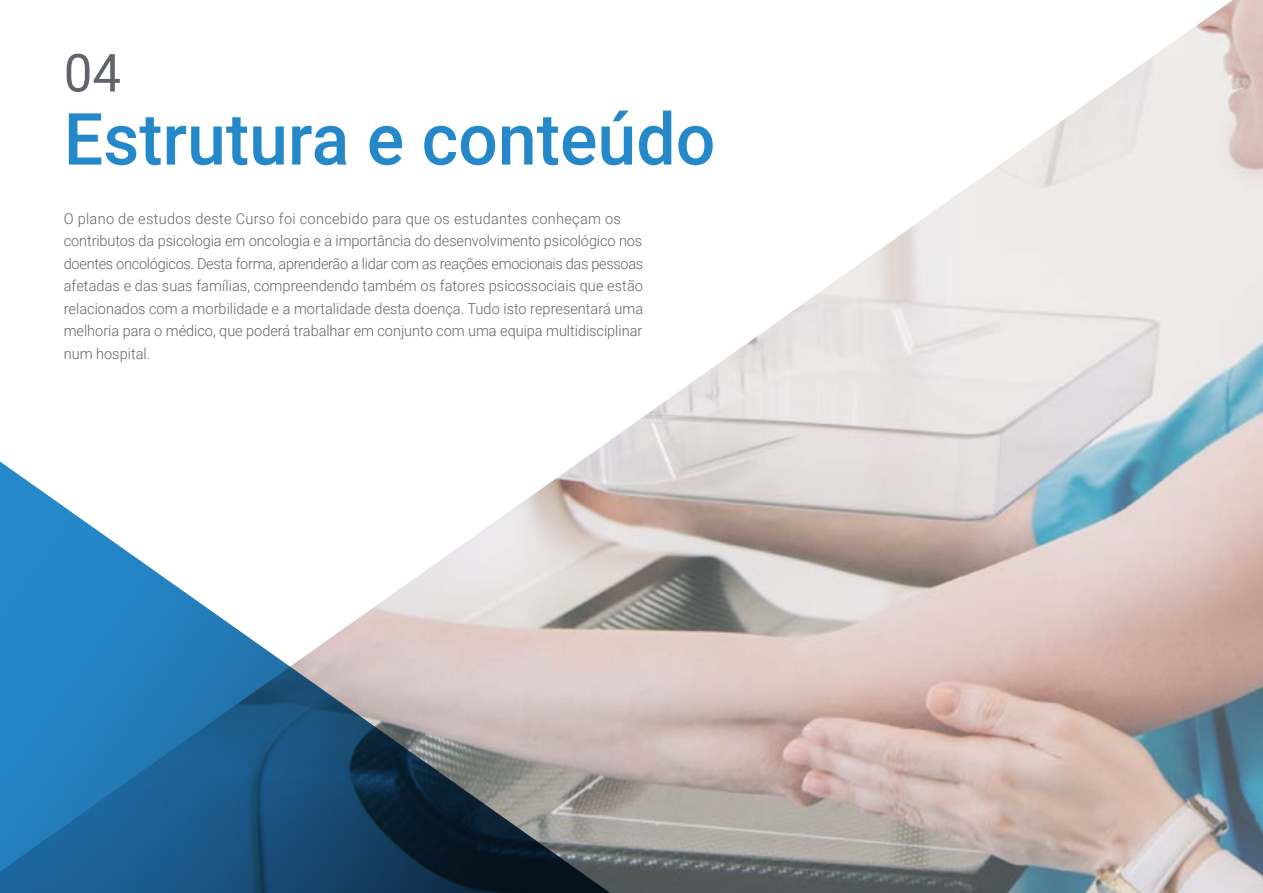
<style>
.page{position:relative;width:1263px;height:893px;background:#fff}
.page>*{position:absolute;margin:0;border:0;box-sizing:border-box;transform-origin:0 0}
.t1{font:500 72px "Roboto";color:#2488c9}
.t2{font:52.5px "Roboto";color:#61646a}
.t3{font:300 15px/22.5px "Roboto";letter-spacing:-.005em;color:#61646a}
</style>
<div class="page">
<img style="left:602px;top:0;width:661px;height:893px">
<svg style="left:0;top:446px;width:640px;height:447px"></svg>
<h2 class="t2" style="left:64px;top:36px;width:59px">04</h2>
<h1 class="t1" style="left:64px;top:89px;width:653px">Estrutura e conteúdo</h1>
<p class="t3" style="left:64px;top:207px;width:581px">O plano de estudos deste Curso foi concebido para que os estudantes conheçam os contributos da psicologia em oncologia e a importância do desenvolvimento psicológico nos doentes oncológicos. Desta forma, aprenderão a lidar com as reações emocionais das pessoas afetadas e das suas famílias, compreendendo também os fatores psicossociais que estão relacionados com a morbilidade e a mortalidade desta doença. Tudo isto representará uma melhoria para o médico, que poderá trabalhar em conjunto com uma equipa multidisciplinar num hospital.</p>
</div>
